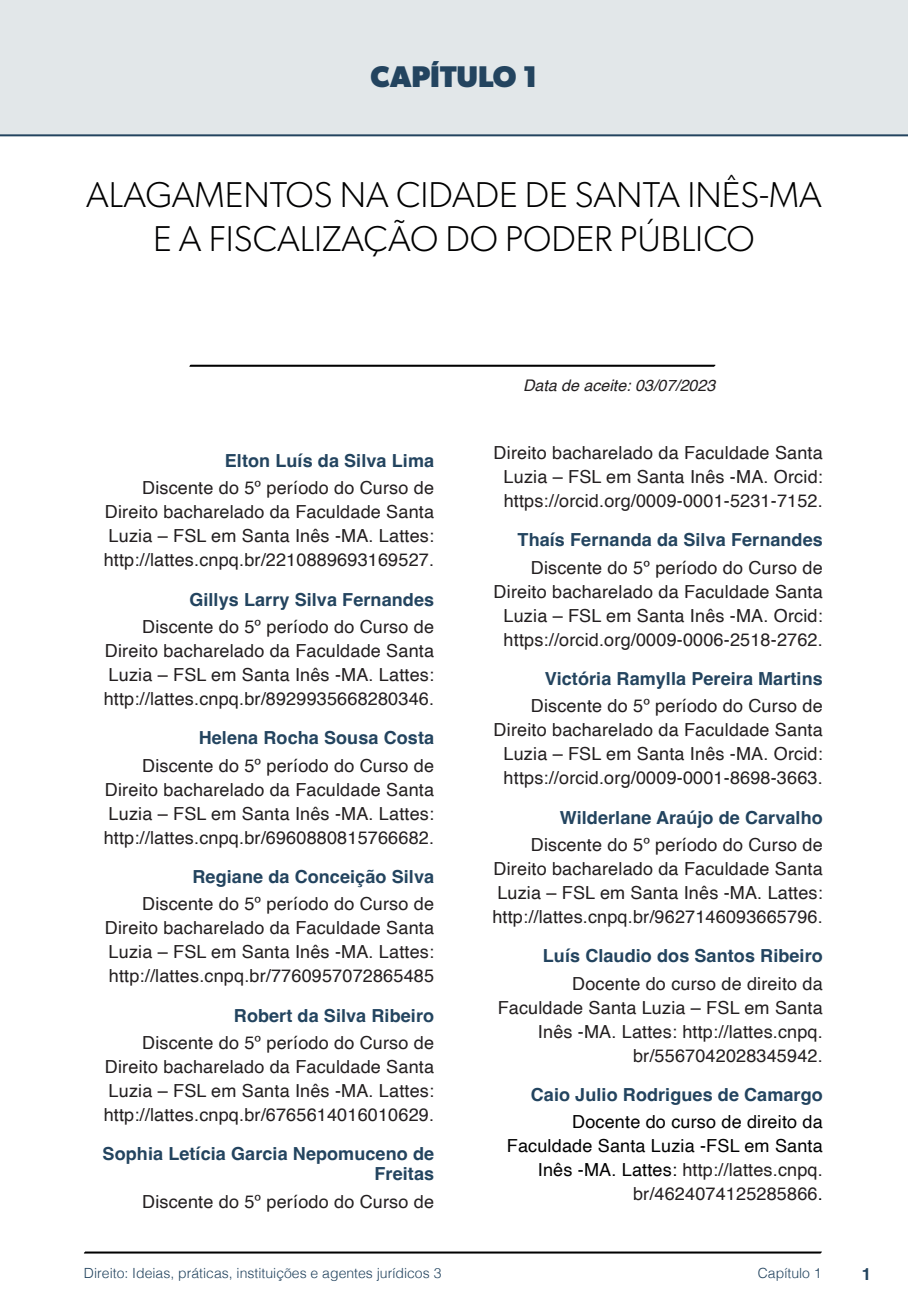
<style>
.page{position:relative;width:908px;height:1304px;background:#fff}
.page>*{position:absolute;margin:0;border:0;box-sizing:border-box;transform-origin:0 0}
.nome_artigos{font:300 36px/44px "Gibson";color:#000001;text-align:center}
.capítulos{font:700 30px "Gibson";color:#23445f}
.info_autores{font:18px/24px "Helvetica";letter-spacing:.01em;color:#231f20;text-align:justify}
.nome_autores{font:700 18px/20px "Helvetica";letter-spacing:.005em;color:#23445f;text-align:right}
.info_autores-2{font:18px/24px "Helvetica";letter-spacing:.01em;color:#000001;text-align:right}
.t1{font:700 16.8px "Helvetica";color:#23445f}
.data{font:italic 16px "Helvetica";color:#231f20}
.t2{font:300 14px "Helvetica";color:#23445f}
.s1{color:#231f20}
</style>
<div class="page">
<svg style="left:84px;top:1251px;width:737px;height:3px;background:#515151"></svg>
<div style="left:0;top:0;width:907px;height:136px;background:#e2e7e9"></div>
<svg style="left:189px;top:364px;width:526px;height:3px;background:#4f4f4f"></svg>
<div style="left:64px;top:74px;width:61px;height:54px;background:#e2e7e9"></div>
<p class="capítulos" style="left:370px;top:58px;width:168px">CAPÍTULO 1</p>
<p class="nome_artigos" style="left:86px;top:172px;width:736px">ALAGAMENTOS NA CIDADE DE SANTA INÊS-MA<br>E A FISCALIZAÇÃO DO PODER PÚBLICO</p>
<p class="nome_autores" style="left:225px;top:453px;width:211px">Elton Luís da Silva Lima</p>
<p class="info_autores" style="left:104px;top:477px;width:332px;text-indent:38px">Discente do 5º período do Curso de Direito bacharelado da Faculdade Santa Luzia – FSL em Santa Inês -MA. Lattes: http://lattes.cnpq.br/2210889693169527.</p>
<p class="nome_autores" style="left:189px;top:591px;width:246px">Gillys Larry Silva Fernandes</p>
<p class="info_autores" style="left:104px;top:615px;width:332px;text-indent:38px">Discente do 5º período do Curso de Direito bacharelado da Faculdade Santa Luzia – FSL em Santa Inês -MA. Lattes: http://lattes.cnpq.br/8929935668280346.</p>
<p class="nome_autores" style="left:199px;top:730px;width:237px">Helena Rocha Sousa Costa</p>
<p class="info_autores" style="left:104px;top:754px;width:332px;text-indent:38px">Discente do 5º período do Curso de Direito bacharelado da Faculdade Santa Luzia – FSL em Santa Inês -MA. Lattes: http://lattes.cnpq.br/6960880815766682.</p>
<p class="nome_autores" style="left:192px;top:869px;width:243px">Regiane da Conceição Silva</p>
<p class="info_autores" style="left:105px;top:893px;width:330px;text-indent:37px">Discente do 5º período do Curso de Direito bacharelado da Faculdade Santa Luzia – FSL em Santa Inês -MA. Lattes: http://lattes.cnpq.br/7760957072865485</p>
<p class="nome_autores" style="left:234px;top:1007px;width:202px">Robert da Silva Ribeiro</p>
<p class="info_autores" style="left:104px;top:1031px;width:332px;text-indent:38px">Discente do 5º período do Curso de Direito bacharelado da Faculdade Santa Luzia – FSL em Santa Inês -MA. Lattes: http://lattes.cnpq.br/6765614016010629.</p>
<p class="nome_autores" style="left:103px;top:1146px;width:333px">Sophia Letícia Garcia Nepomuceno de<br>Freitas</p>
<p class="info_autores" style="left:142px;top:1190px;width:293px">Discente do 5º período do Curso de</p>
<p class="data" style="left:523px;top:373px;width:194px">Data de aceite: 03/07/2023</p>
<p class="info_autores" style="left:493px;top:441px;width:330px;text-align:center">Direito bacharelado da Faculdade Santa<br>Luzia – FSL em Santa Inês -MA. Orcid: https://orcid.org/0009-0001-5231-7152.</p>
<p class="nome_autores" style="left:517px;top:532px;width:306px">Thaís Fernanda da Silva Fernandes</p>
<p class="info_autores" style="left:493px;top:556px;width:330px;text-align:right">Discente do 5º período do Curso de Direito bacharelado da Faculdade Santa Luzia – FSL em Santa Inês -MA. Orcid: https://orcid.org/0009-0006-2518-2762.</p>
<p class="nome_autores" style="left:544px;top:671px;width:279px">Victória Ramylla Pereira Martins</p>
<p class="info_autores" style="left:493px;top:694px;width:330px;text-align:right">Discente do 5º período do Curso de Direito bacharelado da Faculdade Santa Luzia – FSL em Santa Inês -MA. Orcid: https://orcid.org/0009-0001-8698-3663.</p>
<p class="nome_autores" style="left:559px;top:809px;width:264px">Wilderlane Araújo de Carvalho</p>
<p class="info_autores" style="left:492px;top:833px;width:332px;text-indent:38px">Discente do 5º período do Curso de Direito bacharelado da Faculdade Santa Luzia – FSL em Santa Inês -MA. Lattes: http://lattes.cnpq.br/9627146093665796.</p>
<p class="nome_autores" style="left:542px;top:948px;width:281px">Luís Claudio dos Santos Ribeiro</p>
<p class="info_autores" style="left:497px;top:972px;width:326px;text-align:right">Docente do curso de direito da<br>Faculdade Santa Luzia – FSL em Santa<br>Inês -MA. Lattes: http://lattes.cnpq. br/5567042028345942.</p>
<p class="nome_autores" style="left:530px;top:1087px;width:293px">Caio Julio Rodrigues de Camargo</p>
<p class="info_autores-2" style="left:506px;top:1110px;width:317px">Docente do curso de direito da<br>Faculdade Santa Luzia -FSL em Santa<br>Inês -MA. Lattes: <span class="s1">http://lattes.cnpq. br/4624074125285866</span>.</p>
<p class="t2" style="left:84px;top:1261px;width:359px">Direito: Ideias, práticas, instituições e agentes jurídicos 3</p>
<p class="t2" style="left:757px;top:1261px;width:65px">Capítulo 1</p>
<p class="t1" style="left:861px;top:1264px;width:11px">1</p>
</div>
